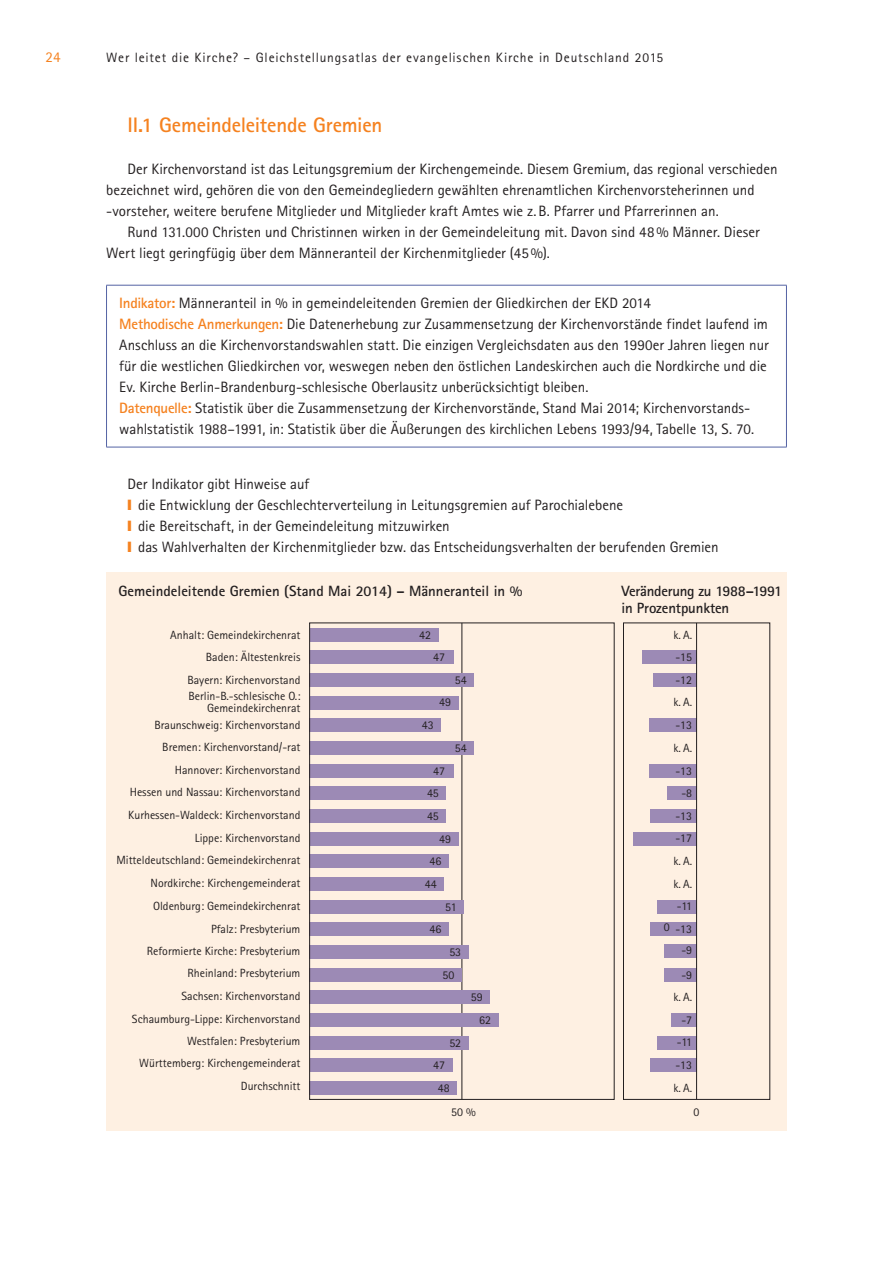
<style>
.page{position:relative;width:893px;height:1263px;background:#fff}
.page>*{position:absolute;margin:0;border:0;box-sizing:border-box;transform-origin:0 0}
.t1{font:700 21px "Rotis Sans Serif Std";letter-spacing:-.01em;color:#f58220}
.t2{font:15px/21px "Rotis Sans Serif Std";color:#231f20}
.t3{font:15px "Rotis Sans Serif Std";color:#f58220}
.t4{font:700 14.85px/17.9px "Rotis Sans Serif Std";color:#231f20}
.t5{font:13.5px "Rotis Sans Serif Std";letter-spacing:.06em;color:#231f20}
.t6{font:11.85px/22.6px "Rotis Sans Serif Std";color:#231f20;text-align:right}
.s1{font-weight:700;color:#f58220}
.s2{color:#f58220}
</style>
<div class="page">
<hr style="left:106px;top:285px;width:681px;height:1px;background:#5463a4">
<hr style="left:106px;top:285px;width:1px;height:162px;background:#5463a4">
<hr style="left:786px;top:285px;width:1px;height:162px;background:#5463a4">
<hr style="left:106px;top:447px;width:681px;height:1px;background:#5463a4">
<div style="left:106px;top:573px;width:681px;height:558px;background:#fef0e2"></div>
<hr style="left:461px;top:623px;width:1px;height:476px;background:#231f20">
<div style="left:310px;top:628px;width:128px;height:14px;background:#9c8ab5"></div>
<div style="left:310px;top:650px;width:144px;height:14px;background:#9c8ab5"></div>
<div style="left:310px;top:673px;width:164px;height:14px;background:#9c8ab5"></div>
<div style="left:310px;top:696px;width:148px;height:14px;background:#9c8ab5"></div>
<div style="left:310px;top:718px;width:131px;height:14px;background:#9c8ab5"></div>
<div style="left:310px;top:741px;width:164px;height:14px;background:#9c8ab5"></div>
<div style="left:310px;top:764px;width:144px;height:13px;background:#9c8ab5"></div>
<div style="left:310px;top:786px;width:136px;height:14px;background:#9c8ab5"></div>
<div style="left:310px;top:809px;width:136px;height:14px;background:#9c8ab5"></div>
<div style="left:310px;top:832px;width:148px;height:13px;background:#9c8ab5"></div>
<div style="left:310px;top:854px;width:139px;height:14px;background:#9c8ab5"></div>
<div style="left:310px;top:877px;width:134px;height:14px;background:#9c8ab5"></div>
<div style="left:310px;top:900px;width:154px;height:13px;background:#9c8ab5"></div>
<div style="left:310px;top:922px;width:139px;height:14px;background:#9c8ab5"></div>
<div style="left:310px;top:945px;width:159px;height:14px;background:#9c8ab5"></div>
<div style="left:310px;top:968px;width:152px;height:13px;background:#9c8ab5"></div>
<div style="left:310px;top:990px;width:180px;height:14px;background:#9c8ab5"></div>
<div style="left:310px;top:1013px;width:189px;height:14px;background:#9c8ab5"></div>
<div style="left:310px;top:1036px;width:159px;height:13px;background:#9c8ab5"></div>
<div style="left:310px;top:1058px;width:143px;height:14px;background:#9c8ab5"></div>
<div style="left:310px;top:1081px;width:147px;height:14px;background:#9c8ab5"></div>
<div style="left:309px;top:622px;width:306px;height:478px;border:1px solid #231f20"></div>
<div style="left:642px;top:650px;width:55px;height:14px;background:#9c8ab5"></div>
<div style="left:653px;top:673px;width:44px;height:14px;background:#9c8ab5"></div>
<div style="left:649px;top:718px;width:48px;height:14px;background:#9c8ab5"></div>
<div style="left:649px;top:764px;width:48px;height:13px;background:#9c8ab5"></div>
<div style="left:667px;top:786px;width:30px;height:14px;background:#9c8ab5"></div>
<div style="left:650px;top:809px;width:47px;height:14px;background:#9c8ab5"></div>
<div style="left:634px;top:832px;width:63px;height:13px;background:#9c8ab5"></div>
<div style="left:657px;top:900px;width:40px;height:13px;background:#9c8ab5"></div>
<div style="left:650px;top:922px;width:47px;height:14px;background:#9c8ab5"></div>
<div style="left:664px;top:968px;width:33px;height:13px;background:#9c8ab5"></div>
<div style="left:664px;top:944px;width:33px;height:13px;background:#9c8ab5"></div>
<div style="left:671px;top:1013px;width:26px;height:14px;background:#9c8ab5"></div>
<div style="left:657px;top:1036px;width:40px;height:13px;background:#9c8ab5"></div>
<div style="left:650px;top:1058px;width:47px;height:14px;background:#9c8ab5"></div>
<div style="left:623px;top:622px;width:147px;height:478px;border:1px solid #231f20"></div>
<hr style="left:696px;top:623px;width:1px;height:476px;background:#231f20">
<p class="t3" style="left:46px;top:48px;width:16px">24</p>
<p class="t5" style="left:106px;top:50px;width:559px">Wer leitet die Kirche? – Gleichstellungsatlas der evangelischen Kirche in Deutschland 2015</p>
<h1 class="t1" style="left:128px;top:111px;width:256px">II.1 Gemeindeleitende Gremien</h1>
<p class="t2" style="left:106px;top:158px;width:673px;text-indent:21px">Der Kirchenvorstand ist das Leitungsgremium der Kirchengemeinde. Diesem Gremium, das regional verschieden bezeichnet wird, gehören die von den Gemeindegliedern gewählten ehrenamtlichen Kirchenvorsteherinnen und -vorsteher, weitere berufene Mitglieder und Mitglieder kraft Amtes wie z.B. Pfarrer und Pfarrerinnen an.</p>
<p class="t2" style="left:106px;top:221px;width:655px;text-indent:21px">Rund 131.000 Christen und Christinnen wirken in der Gemeindeleitung mit. Davon sind 48% Männer. Dieser<br>Wert liegt geringfügig über dem Männeranteil der Kirchenmitglieder (45%).</p>
<p class="t2" style="left:119px;top:293px;width:651px"><span class="s1">Indikator:</span> Männeranteil in % in gemeindeleitenden Gremien der Gliedkirchen der EKD 2014<br><span class="s1">Methodische Anmerkungen:</span> Die Datenerhebung zur Zusammensetzung der Kirchenvorstände findet laufend im Anschluss an die Kirchenvorstandswahlen statt. Die einzigen Vergleichsdaten aus den 1990er Jahren liegen nur für die westlichen Gliedkirchen vor, weswegen neben den östlichen Landeskirchen auch die Nordkirche und die Ev. Kirche Berlin-Brandenburg-schlesische Oberlausitz unberücksichtigt bleiben.<br><span class="s1">Datenquelle:</span> Statistik über die Zusammensetzung der Kirchenvorstände, Stand Mai 2014; Kirchenvorstands&shy;wahlstatistik 1988–1991, in: Statistik über die Äußerungen des kirchlichen Lebens 1993/94, Tabelle 13, S. 70.</p>
<p class="t2" style="left:128px;top:473px;width:593px">Der Indikator gibt Hinweise auf<br><span class="s2">❙</span> die Entwicklung der Geschlechterverteilung in Leitungsgremien auf Parochialebene<br><span class="s2">❙</span> die Bereitschaft, in der Gemeindeleitung mitzuwirken<br><span class="s2">❙</span> das Wahlverhalten der Kirchenmitglieder bzw. das Entscheidungsverhalten der berufenden Gremien</p>
<p class="t4" style="left:118px;top:581px;width:405px">Gemeindeleitende Gremien (Stand Mai 2014) – Männeranteil in %</p>
<p class="t4" style="left:621px;top:581px;width:162px">Veränderung zu 1988–1991 in Prozentpunkten</p>
<p class="t6" style="left:170px;top:624px;width:132px">Anhalt: Gemeindekirchenrat<br>Baden: Ältestenkreis<br>Bayern: Kirchenvorstand</p>
<p class="t6" style="left:188px;top:690px;width:113px;line-height:11.9px">Berlin-B.-schlesische O.:<br>Gemeindekirchenrat</p>
<p class="t6" style="left:116px;top:713px;width:186px">Braunschweig: Kirchenvorstand<br>Bremen: Kirchenvorstand/-rat<br>Hannover: Kirchenvorstand<br>Hessen und Nassau: Kirchenvorstand<br>Kurhessen-Waldeck: Kirchenvorstand<br>Lippe: Kirchenvorstand<br>Mitteldeutschland: Gemeindekirchenrat<br>Nordkirche: Kirchengemeinderat<br>Oldenburg: Gemeindekirchenrat<br>Pfalz: Presbyterium<br>Reformierte Kirche: Presbyterium<br>Rheinland: Presbyterium<br>Sachsen: Kirchenvorstand<br>Schaumburg-Lippe: Kirchenvorstand<br>Westfalen: Presbyterium<br>Württemberg: Kirchengemeinderat<br>Durchschnitt</p>
<p class="t6" style="left:673px;top:623px;width:20px">k. A.</p>
<p class="t6" style="left:419px;top:623px;width:13px">42</p>
<p class="t6" style="left:433px;top:646px;width:13px">47</p>
<p class="t6" style="left:675px;top:646px;width:18px;text-align:left">-15 -12</p>
<p class="t6" style="left:675px;top:714px;width:18px">-13</p>
<p class="t6" style="left:675px;top:759px;width:18px">-13</p>
<p class="t6" style="left:675px;top:804px;width:18px">-13</p>
<p class="t6" style="left:455px;top:668px;width:13px">54</p>
<p class="t6" style="left:673px;top:691px;width:20px">k. A.</p>
<p class="t6" style="left:439px;top:691px;width:13px">49</p>
<p class="t6" style="left:422px;top:714px;width:13px">43</p>
<p class="t6" style="left:673px;top:736px;width:20px">k. A.</p>
<p class="t6" style="left:455px;top:736px;width:13px">54</p>
<p class="t6" style="left:433px;top:759px;width:13px">47</p>
<p class="t6" style="left:427px;top:782px;width:13px">45</p>
<p class="t6" style="left:427px;top:805px;width:13px">45</p>
<p class="t6" style="left:439px;top:827px;width:13px">49</p>
<p class="t6" style="left:430px;top:849px;width:13px">46</p>
<p class="t6" style="left:425px;top:873px;width:13px">44</p>
<p class="t6" style="left:445px;top:895px;width:13px">51</p>
<p class="t6" style="left:430px;top:918px;width:13px">46</p>
<p class="t6" style="left:449px;top:940px;width:13px">53</p>
<p class="t6" style="left:443px;top:963px;width:13px">50</p>
<p class="t6" style="left:681px;top:782px;width:12px">-8</p>
<p class="t6" style="left:675px;top:827px;width:18px">-17</p>
<p class="t6" style="left:673px;top:849px;width:20px">k. A.</p>
<p class="t6" style="left:673px;top:873px;width:20px">k. A.</p>
<p class="t6" style="left:677px;top:895px;width:17px">-11</p>
<p class="t6" style="left:664px;top:915px;width:7px">0</p>
<p class="t6" style="left:675px;top:917px;width:18px">-13</p>
<p class="t6" style="left:681px;top:937px;width:12px;line-height:24.8px;text-align:left">-9 -9</p>
<p class="t6" style="left:681px;top:1008px;width:12px">-7</p>
<p class="t6" style="left:673px;top:986px;width:20px">k. A.</p>
<p class="t6" style="left:479px;top:986px;width:13px;text-align:left;text-indent:-9px">59<br>62</p>
<p class="t6" style="left:677px;top:1031px;width:17px">-11</p>
<p class="t6" style="left:449px;top:1031px;width:13px">52</p>
<p class="t6" style="left:675px;top:1053px;width:18px">-13</p>
<p class="t6" style="left:433px;top:1054px;width:18px;text-align:center">47<br>48</p>
<p class="t6" style="left:673px;top:1076px;width:20px">k. A.</p>
<p class="t6" style="left:451px;top:1100px;width:26px">50 %</p>
<p class="t6" style="left:694px;top:1101px;width:7px">0</p>
</div>
